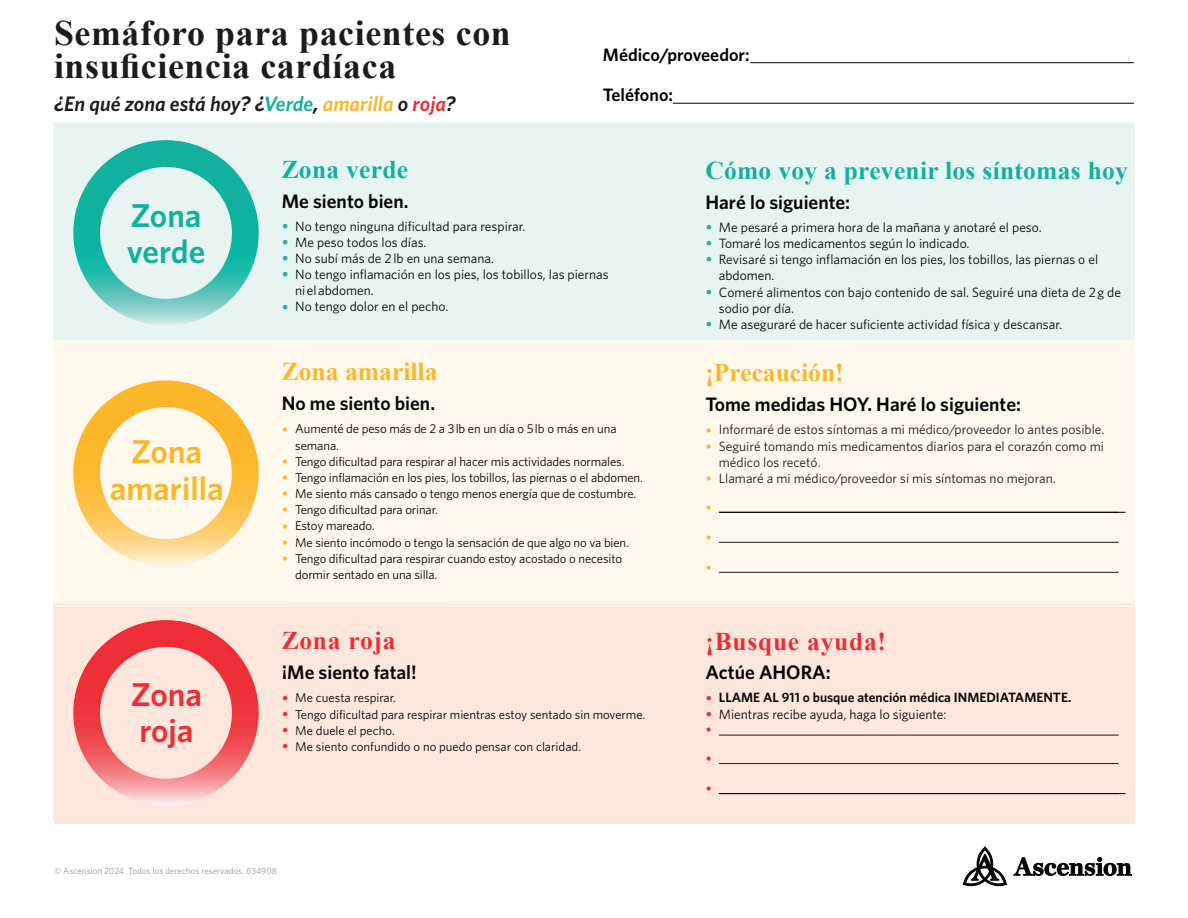
<style>
.page{position:relative;width:1188px;height:918px;background:#fff}
.page>*{position:absolute;margin:0;border:0;box-sizing:border-box;transform-origin:0 0}
.t1{font:700 35.85px/33.6px "Times New Roman";letter-spacing:.02em;color:#1d1c1c}
.t2{font:600 33px/36.3px "Whitney";color:#fbb729;text-align:center}
.t3{font:600 33px/36.3px "Whitney";color:#11b19d}
.t4{font:600 33px/36.3px "Whitney";color:#ed2e36}
.t5{font:700 25.65px "Times New Roman";color:#fbb729}
.t6{font:700 25.5px "Times New Roman";letter-spacing:.01em;color:#11b19d}
.t7{font:700 25.5px "Times New Roman";letter-spacing:.03em;color:#ed2e36}
.t8{font:700 25.5px "Times New Roman";color:#fbb729}
.t9{font:italic 600 21px "Whitney";color:#1d1c1c}
.t10{font:600 19.5px "Whitney";color:#040503}
.t11{font:600 18px "Whitney";color:#040503}
.t12{font:16.5px/30.2px "Times New Roman";color:#fbb729;text-align:justify}
.t13{font:16.5px/28.8px "Times New Roman";color:#ed2e36}
.t14{font:13.5px/16.2px "Whitney";color:#040503}
.t15{font:13.5px/16.2px "Whitney";color:#1d1c1c}
.t16{font:600 13.5px "Whitney";color:#040503}
.t17{font:12.75px/16.2px "Whitney";letter-spacing:-.01em;color:#040503}
.t18{font:9px "Whitney";color:#989a9b}
.s1{color:#11b19d}
.s2{color:#040503}
.s3{color:#fbb729}
.s4{color:#ed2e36}
.s5{font-family:"Times New Roman";font-size:18px;color:#11b19d}
.s6{font-family:"Times New Roman";font-size:16.5px;color:#fbb729}
.s7{font-family:"Times New Roman";font-size:18px;color:#ed2e36}
.s8{font-family:"Times New Roman";font-weight:400;font-size:18px;color:#ed2e36}
</style>
<div class="page">
<div style="left:55px;top:340px;width:1078px;height:268px;background:#fef8ed"></div>
<hr style="left:53px;top:123px;width:2px;height:216px;background:#e7f4f1">
<hr style="left:1133px;top:123px;width:2px;height:216px;background:#e7f4f1">
<hr style="left:53px;top:327px;width:2px;height:330px;background:#fef8ed">
<hr style="left:1133px;top:327px;width:2px;height:330px;background:#fef8ed">
<hr style="left:54px;top:339px;width:1080px;height:1px;background:#e7f4f1">
<hr style="left:53px;top:604px;width:2px;height:216px;background:#fde7dc">
<hr style="left:1133px;top:604px;width:2px;height:216px;background:#fde7dc">
<hr style="left:54px;top:604px;width:1080px;height:1px;background:#fde7dc">
<hr style="left:54px;top:656px;width:1080px;height:1px;background:#fef8ed">
<hr style="left:54px;top:820px;width:1080px;height:1px;background:#fde7dc">
<div style="left:54px;top:123px;width:1080px;height:216px;background:#e7f4f1"></div>
<img style="left:73px;top:140px;width:186px;height:185px">
<img style="left:73px;top:380px;width:186px;height:186px">
<div style="left:55px;top:608px;width:1080px;height:216px;background:#fde7dc"></div>
<img style="left:73px;top:620px;width:186px;height:186px">
<hr style="left:719px;top:542px;width:400px;height:1px;background:#1d1c1c">
<hr style="left:719px;top:572px;width:400px;height:1px;background:#1d1c1c">
<hr style="left:719px;top:735px;width:400px;height:1px;background:#1d1c1c">
<hr style="left:719px;top:763px;width:400px;height:1px;background:#1d1c1c">
<svg style="left:964px;top:847px;width:42px;height:39px"></svg>
<svg style="left:1014px;top:857px;width:118px;height:18px"></svg>
<hr style="left:750px;top:62px;width:384px;height:1px;background:#000">
<hr style="left:673px;top:103px;width:461px;height:1px;background:#000">
<hr style="left:719px;top:793px;width:407px;height:1px;background:#000">
<hr style="left:719px;top:512px;width:407px;height:1px;background:#000">
<h1 class="t1" style="left:54px;top:15px;width:458px">Semáforo para pacientes con insuficiencia cardíaca</h1>
<h3 class="t9" style="left:54px;top:91px;width:403px">¿En qué zona está hoy? ¿<span class="s1">Verde</span><span class="s2">,</span> <span class="s3">amarilla</span> o <span class="s4">roja</span>?</h3>
<h3 class="t11" style="left:603px;top:44px;width:148px">Médico/proveedor:</h3>
<h3 class="t11" style="left:603px;top:84px;width:72px">Teléfono:</h3>
<h2 class="t3" style="left:127px;top:196px;width:80px">Zona verde</h2>
<h2 class="t2" style="left:110px;top:433px;width:115px">Zona amarilla</h2>
<h2 class="t4" style="left:131px;top:675px;width:73px">Zona roja</h2>
<h3 class="t6" style="left:282px;top:151px;width:128px">Zona verde</h3>
<h3 class="t10" style="left:282px;top:189px;width:128px">Me siento bien.</h3>
<p class="t14" style="left:282px;top:218px;width:245px"><span class="s5">•</span> No tengo ninguna dificultad para respirar.</p>
<p class="t14" style="left:282px;top:234px;width:146px"><span class="s5">•</span> Me peso todos los días.</p>
<p class="t14" style="left:282px;top:250px;width:214px"><span class="s5">•</span> No subí más de 2 lb en una semana.</p>
<p class="t14" style="left:295px;top:266px;width:315px;text-indent:-13px"><span class="s5">•</span> No tengo inflamación en los pies, los tobillos, las piernas ni el abdomen.</p>
<p class="t14" style="left:282px;top:298px;width:168px"><span class="s5">•</span> No tengo dolor en el pecho.</p>
<h3 class="t5" style="left:282px;top:353px;width:157px">Zona amarilla</h3>
<h3 class="t10" style="left:282px;top:392px;width:155px">No me siento bien.</h3>
<p class="t17" style="left:295px;top:421px;width:323px;text-indent:-13px"><span class="s6">•</span> Aumenté de peso más de 2 a 3 lb en un día o 5 lb o más en una semana.</p>
<p class="t17" style="left:282px;top:453px;width:344px"><span class="s6">•</span> Tengo dificultad para respirar al hacer mis actividades normales.</p>
<p class="t17" style="left:282px;top:469px;width:362px"><span class="s6">•</span> Tengo inflamación en los pies, los tobillos, las piernas o el abdomen.</p>
<p class="t17" style="left:282px;top:485px;width:356px"><span class="s6">•</span> Me siento más cansado o tengo menos energía que de costumbre.</p>
<p class="t17" style="left:282px;top:501px;width:157px"><span class="s6">•</span> Tengo dificultad para orinar.</p>
<p class="t17" style="left:282px;top:518px;width:94px"><span class="s6">•</span> Estoy mareado.</p>
<p class="t17" style="left:282px;top:534px;width:348px"><span class="s6">•</span> Me siento incómodo o tengo la sensación de que algo no va bien.</p>
<p class="t17" style="left:295px;top:550px;width:328px;text-indent:-13px"><span class="s6">•</span> Tengo dificultad para respirar cuando estoy acostado o necesito dormir sentado en una silla.</p>
<h3 class="t7" style="left:282px;top:623px;width:116px">Zona roja</h3>
<h3 class="t10" style="left:282px;top:661px;width:137px">¡Me siento fatal!</h3>
<p class="t17" style="left:282px;top:690px;width:116px"><span class="s7">•</span> Me cuesta respirar.</p>
<p class="t17" style="left:282px;top:706px;width:365px"><span class="s7">•</span> Tengo dificultad para respirar mientras estoy sentado sin moverme.</p>
<p class="t17" style="left:282px;top:722px;width:114px"><span class="s7">•</span> Me duele el pecho.</p>
<p class="t17" style="left:282px;top:738px;width:301px"><span class="s7">•</span> Me siento confundido o no puedo pensar con claridad.</p>
<p class="t18" style="left:54px;top:865px;width:225px">© Ascension 2024. Todos los derechos reservados. 634908</p>
<h3 class="t6" style="left:705px;top:152px;width:424px">Cómo voy a prevenir los síntomas hoy</h3>
<h3 class="t10" style="left:705px;top:190px;width:146px">Haré lo siguiente:</h3>
<p class="t14" style="left:706px;top:219px;width:338px"><span class="s5">•</span> Me pesaré a primera hora de la mañana y anotaré el peso.</p>
<p class="t14" style="left:706px;top:235px;width:265px"><span class="s5">•</span> Tomaré los medicamentos según lo indicado.</p>
<p class="t14" style="left:719px;top:251px;width:381px;text-indent:-13px"><span class="s5">•</span> Revisaré si tengo inflamación en los pies, los tobillos, las piernas o el abdomen.</p>
<p class="t14" style="left:719px;top:284px;width:404px;text-indent:-13px"><span class="s5">•</span> Comeré alimentos con bajo contenido de sal. Seguiré una dieta de 2 g de sodio por día.</p>
<p class="t14" style="left:706px;top:316px;width:358px"><span class="s5">•</span> Me aseguraré de hacer suficiente actividad física y descansar.</p>
<h3 class="t8" style="left:705px;top:354px;width:140px">¡Precaución!</h3>
<h3 class="t10" style="left:705px;top:393px;width:317px">Tome medidas HOY. Haré lo siguiente:</h3>
<p class="t15" style="left:706px;top:421px;width:400px"><span class="s6">•</span> Informaré de estos síntomas a mi médico/proveedor lo antes posible.</p>
<p class="t15" style="left:719px;top:437px;width:386px;text-indent:-13px"><span class="s6">•</span> Seguiré tomando mis medicamentos diarios para el corazón como mi médico los recetó.</p>
<p class="t15" style="left:706px;top:470px;width:351px"><span class="s6">•</span> Llamaré a mi médico/proveedor si mis síntomas no mejoran.</p>
<p class="t12" style="left:706px;top:491px;width:7px">• • •</p>
<h3 class="t7" style="left:705px;top:623px;width:182px">¡Busque ayuda!</h3>
<h3 class="t10" style="left:705px;top:661px;width:127px">Actúe AHORA:</h3>
<p class="t16" style="left:706px;top:690px;width:367px"><span class="s8">•</span> LLAME AL 911 o busque atención médica INMEDIATAMENTE.</p>
<p class="t14" style="left:706px;top:706px;width:242px"><span class="s7">•</span> Mientras recibe ayuda, haga lo siguiente:</p>
<p class="t13" style="left:706px;top:714px;width:7px">• •</p>
<p class="t13" style="left:706px;top:773px;width:7px">•</p>
</div>
